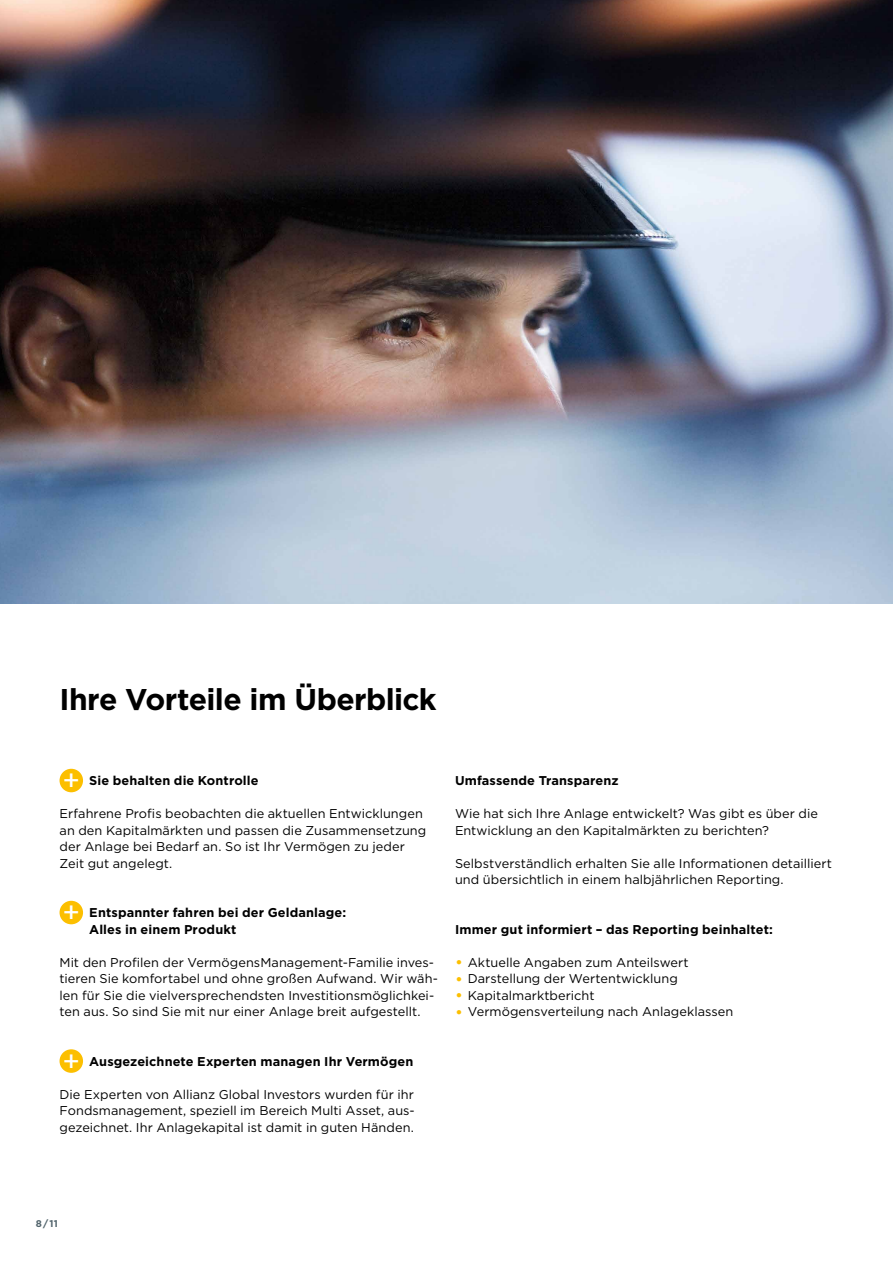
<style>
.page{position:relative;width:893px;height:1263px;background:#fff}
.page>*{position:absolute;margin:0;border:0;box-sizing:border-box;transform-origin:0 0}
.t1{font:700 30px "Gotham";letter-spacing:-.02em;color:#000}
.t2{font:12.75px/16.5px "Gotham";letter-spacing:.005em;color:#000}
.t3{font:700 12.75px/16.5px "Gotham";letter-spacing:.01em;color:#000}
.t4{font:700 9.75px "Gotham";color:#52646c}
.s1{font-family:"Compatil Text LT Pro";font-size:25.8px;color:#fff}
.s2{font-size:16.5px;color:#fcbf00}
</style>
<div class="page">
<div style="left:61px;top:770px;width:21px;height:21px;background:#fcbf00;border-radius:50%"></div>
<div style="left:60px;top:769px;width:23px;height:23px;border:3px solid #fcbf00;border-radius:50%"></div>
<div style="left:61px;top:902px;width:21px;height:21px;background:#fcbf00;border-radius:50%"></div>
<div style="left:60px;top:901px;width:23px;height:23px;border:3px solid #fcbf00;border-radius:50%"></div>
<div style="left:61px;top:1051px;width:21px;height:20px;background:#fcbf00;border-radius:50%"></div>
<div style="left:60px;top:1049px;width:23px;height:24px;border:3px solid #fcbf00;border-radius:50%"></div>
<img style="left:0;top:0;width:893px;height:604px">
<h1 class="t1" style="left:60px;top:680px;width:379px">Ihre Vorteile im Überblick</h1>
<p class="t3" style="left:64px;top:772px;width:196px"><span class="s1">+</span> Sie behalten die Kontrolle</p>
<p class="t2" style="left:60px;top:805px;width:368px">Erfahrene Profis beobachten die aktuellen Entwicklungen an den Kapitalmärkten und passen die Zusammensetzung der Anlage bei Bedarf an. So ist Ihr Vermögen zu jeder Zeit gut angelegt.</p>
<p class="t3" style="left:89px;top:904px;width:258px;text-indent:-25px"><span class="s1">+</span> Entspannter fahren bei der Geldanlage:<br>Alles in einem Produkt</p>
<p class="t2" style="left:60px;top:954px;width:380px">Mit den Profilen der VermögensManagement-Familie inves&shy;tieren Sie komfortabel und ohne großen Aufwand. Wir wäh&shy;len für Sie die vielversprechendsten Investitionsmöglichkei&shy;ten aus. So sind Sie mit nur einer Anlage breit aufgestellt.</p>
<p class="t3" style="left:64px;top:1053px;width:351px"><span class="s1">+</span> Ausgezeichnete Experten managen Ihr Vermögen</p>
<p class="t2" style="left:60px;top:1086px;width:356px;text-align:justify">Die Experten von Allianz Global Investors wurden für ihr Fondsmanagement, speziell im Bereich Multi Asset, aus&shy;gezeichnet. Ihr Anlagekapital ist damit in guten Händen.</p>
<p class="t3" style="left:455px;top:772px;width:165px">Umfassende Transparenz</p>
<p class="t2" style="left:455px;top:805px;width:364px">Wie hat sich Ihre Anlage entwickelt? Was gibt es über die<br>Entwicklung an den Kapitalmärkten zu berichten?</p>
<p class="t2" style="left:455px;top:855px;width:378px">Selbstverständlich erhalten Sie alle Informationen detailliert und übersichtlich in einem halbjährlichen Reporting.</p>
<p class="t3" style="left:455px;top:921px;width:320px">Immer gut informiert – das Reporting beinhaltet:</p>
<p class="t2" style="left:455px;top:954px;width:235px"><span class="s2">•</span> Aktuelle Angaben zum Anteilswert</p>
<p class="t2" style="left:455px;top:970px;width:224px"><span class="s2">•</span> Darstellung der Wertentwicklung</p>
<p class="t2" style="left:455px;top:987px;width:141px"><span class="s2">•</span> Kapitalmarktbericht</p>
<p class="t2" style="left:455px;top:1003px;width:280px"><span class="s2">•</span> Vermögensverteilung nach Anlageklassen</p>
<p class="t4" style="left:36px;top:1217px;width:24px">8 / 11</p>
</div>
